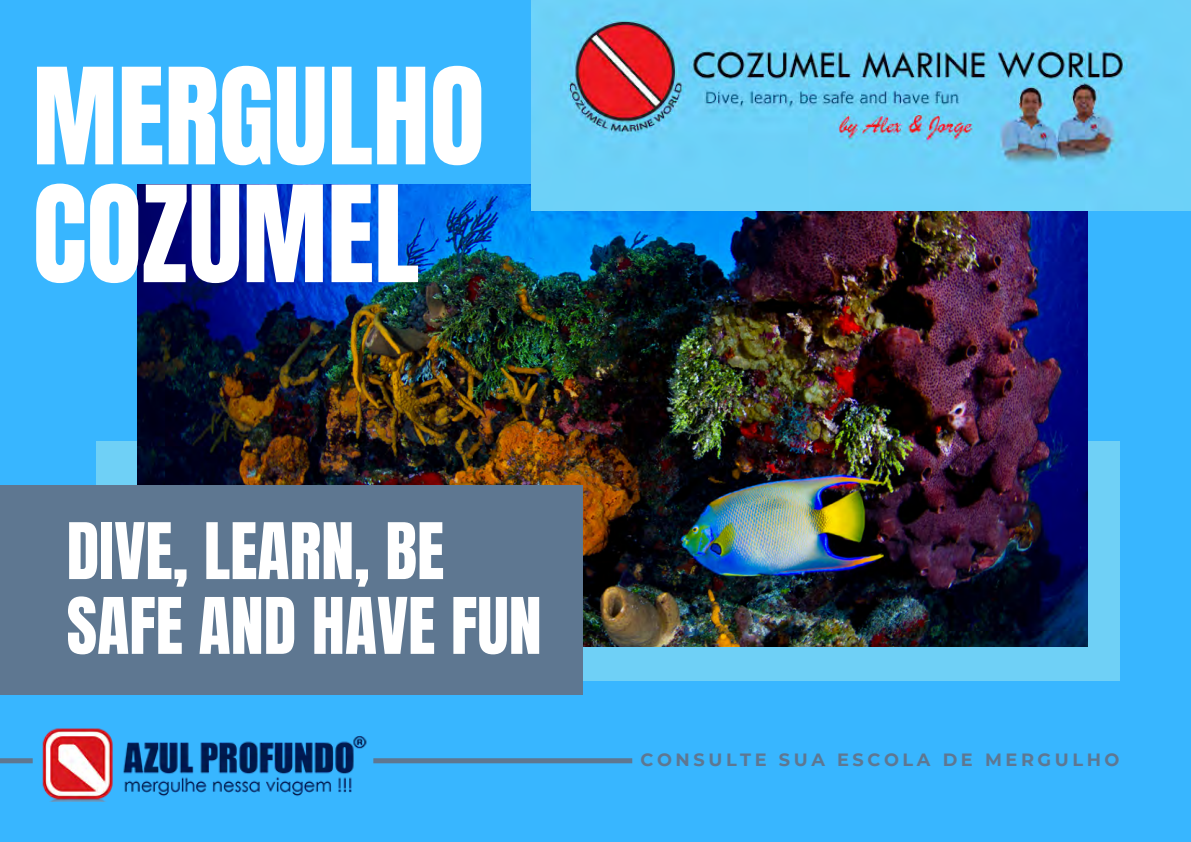
<style>
.page{position:relative;width:1191px;height:842px;background:#38b6ff}
.page>*{position:absolute;margin:0;border:0;box-sizing:border-box;transform-origin:0 0}
.t1{font:113.7px/117.8px "Anton";color:#fff}
.t2{font:66.2px/74.8px "Anton";color:#fff}
.t3{font:700 17.7px "Montserrat";letter-spacing:.2em;color:#5e7791}
</style>
<div class="page">
<div style="left:96px;top:441px;width:1023px;height:240px;background:#6fd0f6"></div>
<img style="left:138px;top:185px;width:949px;height:461px">
<div style="left:0;top:485px;width:583px;height:210px;background:#5e7791"></div>
<svg style="left:373px;top:758px;width:259px;height:5px"></svg>
<img style="left:532px;top:0;width:659px;height:211px">
<img style="left:42px;top:728px;width:325px;height:74px">
<svg style="left:0;top:758px;width:33px;height:5px"></svg>
<h1 class="t1" style="left:33px;top:66px;width:454px">MERGULHO<br>COZUMEL</h1>
<p class="t2" style="left:67px;top:519px;width:476px">DIVE, LEARN, BE<br>SAFE AND HAVE FUN</p>
<p class="t3" style="left:640px;top:747px;width:480px">CONSULTE SUA ESCOLA DE MERGULHO</p>
</div>
